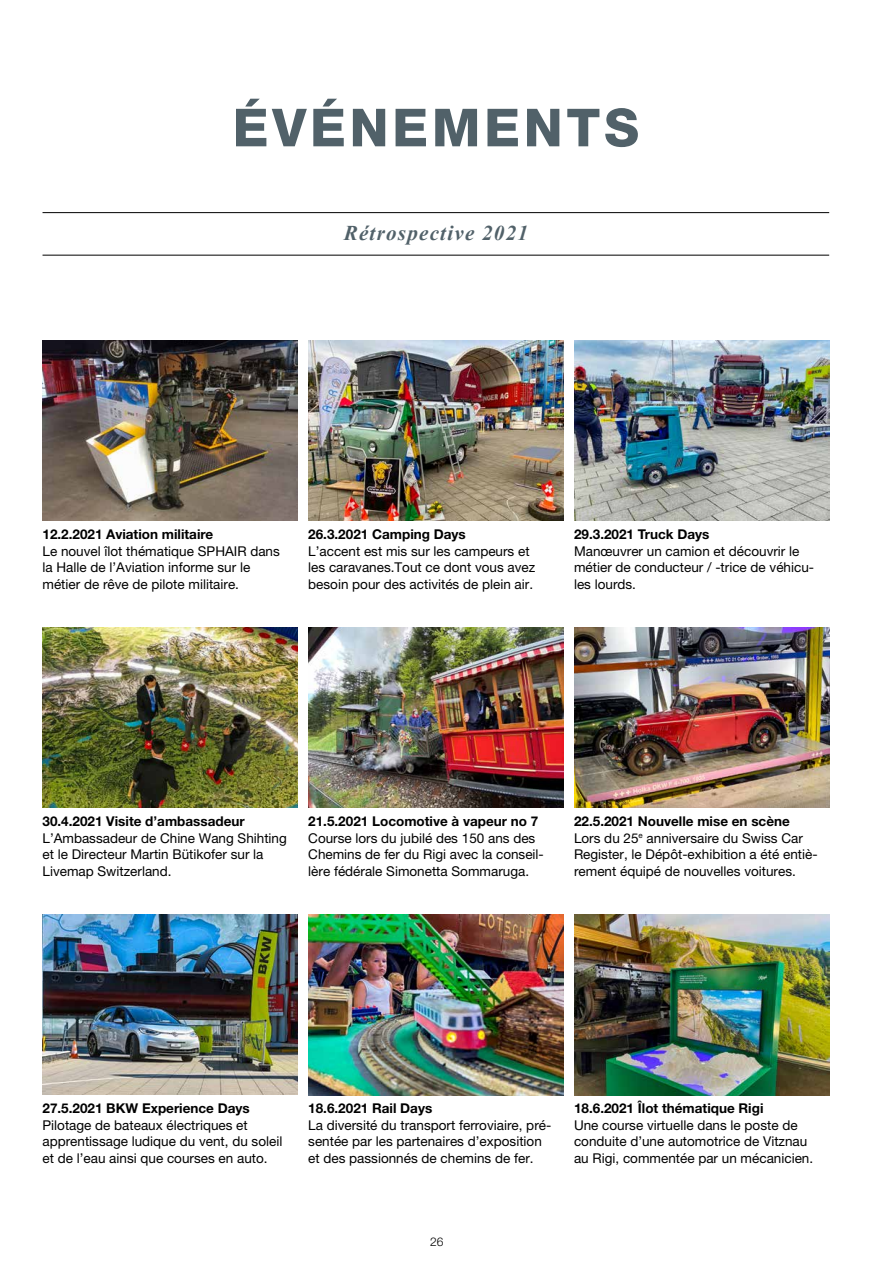
<style>
.page{position:relative;width:893px;height:1263px;background:#fff}
.page>*{position:absolute;margin:0;border:0;box-sizing:border-box;transform-origin:0 0}
.t1{font:800 52.5px "Helvetica Neue LT Std";letter-spacing:.07em;color:#516169}
.t2{font:italic 700 21px "Times New Roman";letter-spacing:.06em;color:#516169}
.t3{font:13.5px/16.5px "Helvetica Neue LT Pro";color:#000}
.t4{font:700 13.5px "Helvetica Neue LT Std";color:#000}
.t5{font:300 12px "Helvetica Neue LT Std";color:#000}
</style>
<div class="page">
<img style="left:43px;top:340px;width:255px;height:181px">
<img style="left:308px;top:340px;width:255px;height:181px">
<img style="left:574px;top:340px;width:255px;height:181px">
<img style="left:43px;top:627px;width:255px;height:181px">
<img style="left:308px;top:627px;width:255px;height:181px">
<img style="left:574px;top:627px;width:255px;height:181px">
<img style="left:43px;top:914px;width:255px;height:181px">
<img style="left:308px;top:914px;width:255px;height:181px">
<img style="left:574px;top:914px;width:255px;height:181px">
<hr style="left:43px;top:212px;width:786px;height:1px;background:#000">
<hr style="left:43px;top:255px;width:786px;height:1px;background:#000">
<h1 class="t1" style="left:233px;top:96px;width:408px">ÉVÉNEMENTS</h1>
<h2 class="t2" style="left:344px;top:218px;width:186px">Rétrospective 2021</h2>
<p class="t4" style="left:43px;top:526px;width:172px">12.2.2021 Aviation militaire</p>
<p class="t3" style="left:43px;top:542px;width:239px">Le nouvel îlot thématique SPHAIR dans la Halle de l’Aviation informe sur le métier de rêve de pilote militaire.</p>
<p class="t4" style="left:308px;top:526px;width:159px">26.3.2021 Camping Days</p>
<p class="t3" style="left:308px;top:542px;width:229px">L’accent est mis sur les campeurs et les caravanes.Tout ce dont vous avez besoin pour des activités de plein air.</p>
<p class="t4" style="left:574px;top:526px;width:137px">29.3.2021 Truck Days</p>
<p class="t3" style="left:574px;top:542px;width:242px">Manœuvrer un camion et découvrir le métier de conducteur / -trice de véhicu&shy;les lourds.</p>
<p class="t4" style="left:43px;top:813px;width:204px">30.4.2021 Visite d’ambassadeur</p>
<p class="t3" style="left:43px;top:829px;width:246px">L’Ambassadeur de Chine Wang Shihting et le Directeur Martin Bütikofer sur la<br>Livemap Switzerland.</p>
<p class="t4" style="left:308px;top:813px;width:232px">21.5.2021 Locomotive à vapeur no 7</p>
<p class="t3" style="left:308px;top:829px;width:237px">Course lors du jubilé des 150 ans des<br>Chemins de fer du Rigi avec la conseil&shy;lère fédérale Simonetta Sommaruga.</p>
<p class="t4" style="left:574px;top:813px;width:217px">22.5.2021 Nouvelle mise en scène</p>
<p class="t3" style="left:574px;top:829px;width:245px">Lors du 25<sup>e</sup> anniversaire du Swiss Car<br>Register, le Dépôt-exhibition a été entiè&shy;rement équipé de nouvelles voitures.</p>
<p class="t4" style="left:43px;top:1100px;width:209px">27.5.2021 BKW Experience Days</p>
<p class="t3" style="left:43px;top:1116px;width:241px">Pilotage de bateaux électriques et apprentissage ludique du vent, du soleil et de l’eau ainsi que courses en auto.</p>
<p class="t4" style="left:308px;top:1100px;width:126px">18.6.2021 Rail Days</p>
<p class="t3" style="left:308px;top:1116px;width:245px">La diversité du transport ferroviaire, pré&shy;sentée par les partenaires d’exposition et des passionnés de chemins de fer.</p>
<p class="t4" style="left:574px;top:1100px;width:191px">18.6.2021 Îlot thématique Rigi</p>
<p class="t3" style="left:574px;top:1116px;width:241px">Une course virtuelle dans le poste de conduite d’une automotrice de Vitznau au Rigi, commentée par un mécanicien.</p>
<p class="t5" style="left:430px;top:1234px;width:15px">26</p>
</div>
